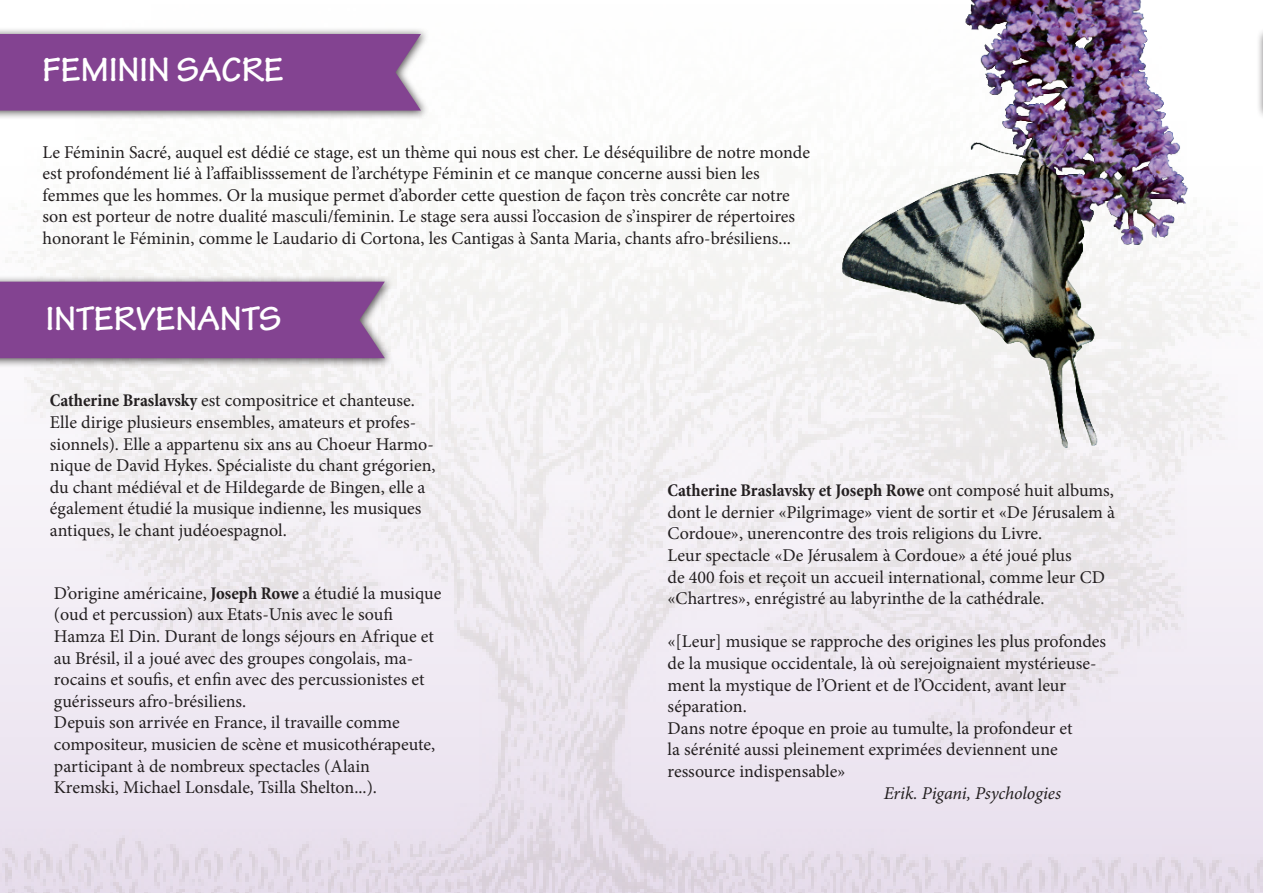
<style>
.page{position:relative;width:1263px;height:893px;background:#fff}
.page>*{position:absolute;margin:0;border:0;box-sizing:border-box;transform-origin:0 0}
.t1{font:700 36px "Tekton Pro";color:#fff}
.t2{font:27px "Century Gothic";color:#231f20}
.t3{font:18px/21.6px "Minion Pro";color:#231f20}
.t4{font:italic 18px "Minion Pro";letter-spacing:-.005em;color:#231f20}
.s1{font-weight:700;font-stretch:condensed}
</style>
<div class="page">
<div style="left:0;top:137px;width:1263px;height:756px;background:linear-gradient(to bottom,#fbfdf9,#e6ddeb)"></div>
<div style="left:0;top:27px;width:429px;height:93px;background:#231f20;opacity:.75"></div>
<div style="left:0;top:34px;width:421px;height:77px;background:#834391"></div>
<div style="left:1256px;top:27px;width:7px;height:93px;background:#231f20;opacity:.75"></div>
<svg style="left:1262px;top:34px;width:1px;height:77px"></svg>
<div style="left:0;top:275px;width:393px;height:93px;background:#231f20;opacity:.75"></div>
<div style="left:0;top:282px;width:385px;height:76px;background:#834391"></div>
<img style="left:836px;top:0;width:355px;height:456px">
<h1 class="t1" style="left:43px;top:49px;width:19px">FEMININ</h1>
<h1 class="t1" style="left:176px;top:49px;width:22px">SACRE</h1>
<h2 class="t2" style="left:0;top:131px;width:103px">10h-19h</h2>
<p class="t3" style="left:43px;top:141px;width:769px">Le Féminin Sacré, auquel est dédié ce stage, est un thème qui nous est cher. Le déséquilibre de notre monde est profondément lié à l’affaiblisssement de l’archétype Féminin et ce manque concerne aussi bien les femmes que les hommes. Or la musique permet d’aborder cette question de façon très concrête car notre son est porteur de notre dualité masculi/feminin. Le stage sera aussi l’occasion de s’inspirer de répertoires honorant le Féminin, comme le Laudario di Cortona, les Cantigas à Santa Maria, chants afro-brésiliens...</p>
<h1 class="t1" style="left:46px;top:298px;width:21px">INTERVENANTS</h1>
<p class="t3" style="left:50px;top:390px;width:387px"><span class="s1">Catherine Braslavsky</span> est compositrice et chanteuse.<br>Elle dirige plusieurs ensembles, amateurs et profes&shy;sionnels). Elle a appartenu six ans au Choeur Harmo&shy;nique de David Hykes. Spécialiste du chant grégorien, du chant médiéval et de Hildegarde de Bingen, elle a également étudié la musique indienne, les musiques antiques, le chant judéoespagnol.</p>
<p class="t3" style="left:54px;top:582px;width:389px">D’origine américaine, <span class="s1">Joseph Rowe</span> a étudié la musique (oud et percussion) aux Etats-Unis avec le soufi Hamza El Din. Durant de longs séjours en Afrique et au Brésil, il a joué avec des groupes congolais, ma&shy;rocains et soufis, et enfin avec des percussionistes et guérisseurs afro-brésiliens.<br>Depuis son arrivée en France, il travaille comme compositeur, musicien de scène et musicothérapeute, participant à de nombreux spectacles (Alain<br>Kremski, Michael Lonsdale, Tsilla Shelton...).</p>
<p class="t3" style="left:668px;top:480px;width:449px"><span class="s1">Catherine Braslavsky et Joseph Rowe</span> ont composé huit albums, dont le dernier «Pilgrimage» vient de sortir et «De Jérusalem à Cordoue», unerencontre des trois religions du Livre.<br>Leur spectacle «De Jérusalem à Cordoue» a été joué plus<br>de 400 fois et reçoit un accueil international, comme leur CD «Chartres», enrégistré au labyrinthe de la cathédrale.</p>
<p class="t3" style="left:668px;top:631px;width:440px">«[Leur] musique se rapproche des origines les plus profondes de la musique occidentale, là où serejoignaient mystérieuse&shy;ment la mystique de l’Orient et de l’Occident, avant leur séparation.<br>Dans notre époque en proie au tumulte, la profondeur et<br>la sérénité aussi pleinement exprimées deviennent une ressource indispensable»</p>
<p class="t4" style="left:884px;top:781px;width:179px">Erik. Pigani, Psychologies</p>
</div>
